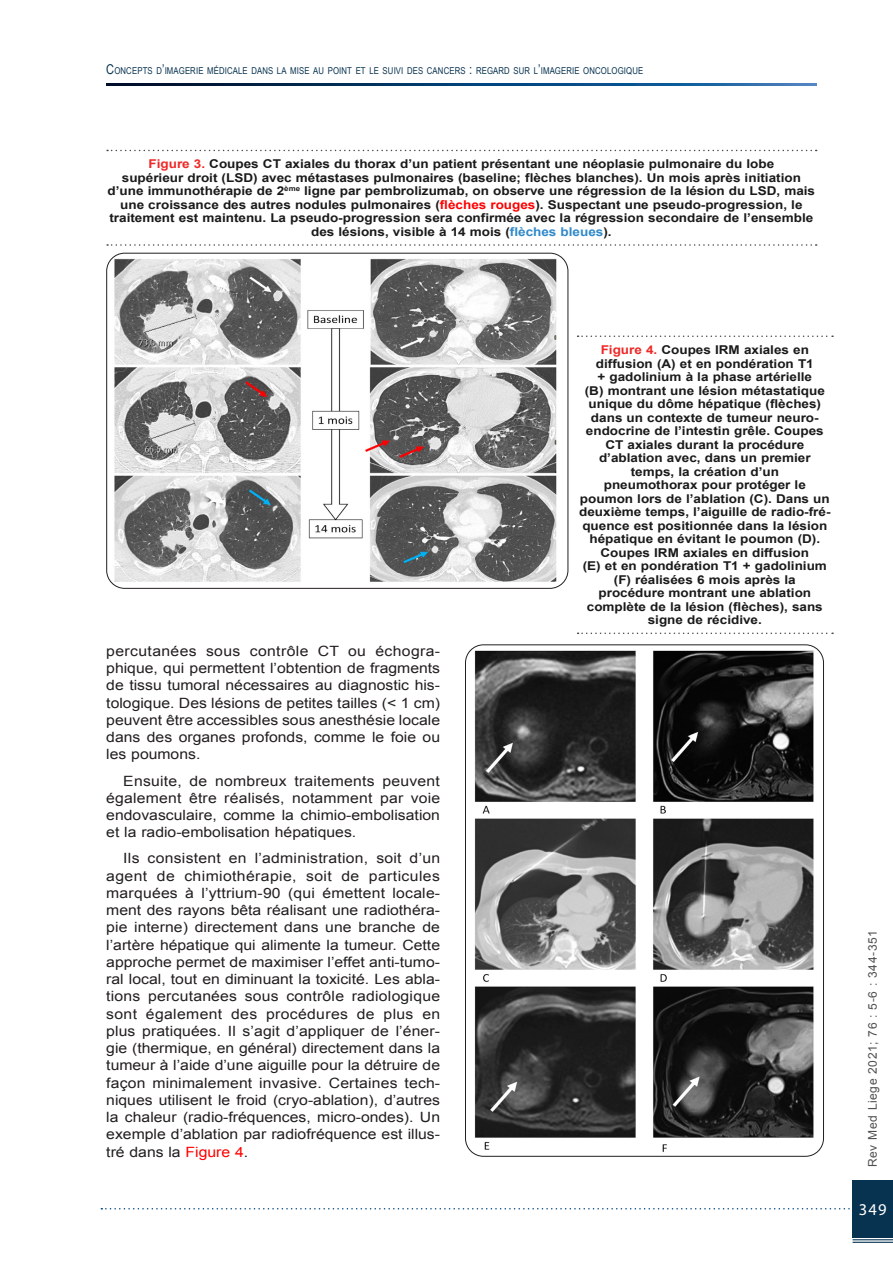
<style>
.page{position:relative;width:893px;height:1263px;background:#fff}
.page>*{position:absolute;margin:0;border:0;box-sizing:border-box;transform-origin:0 0}
.t1{font:16.5px "Myriad Pro";color:#fff}
.Texte_2020{font:14.1px/17.2px "Arial";color:#231f20;text-align:justify;scale:1.11 1}
.Légendes_Tab_et_Fig{font:700 12.15px/13.5px "Arial";color:#1a1a1a;text-align:center;scale:1.11 1}
.t2{font:12px "Arial";letter-spacing:.05em;color:#505050}
.t3{font:9.45px "Arial Narrow";letter-spacing:.015em;color:#073250}
.s1{font-size:13.5px}
.s2{color:#ee2928}
.s3{color:#f00}
.s4{color:#2f89c9}
</style>
<div class="page">
<svg style="left:101px;top:1208px;width:752px;height:1px"></svg>
<div style="left:853px;top:1180px;width:40px;height:57px;background:#073250"></div>
<hr style="left:853px;top:1239px;width:40px;height:1px;background:#073250">
<hr style="left:853px;top:1242px;width:40px;height:1px;background:#073250">
<svg style="left:106px;top:84px;width:710px;height:1px"></svg>
<img style="left:107px;top:253px;width:461px;height:335px">
<svg style="left:107px;top:150px;width:710px;height:1px"></svg>
<svg style="left:107px;top:244px;width:710px;height:2px"></svg>
<img style="left:465px;top:646px;width:358px;height:509px">
<svg style="left:578px;top:335px;width:255px;height:2px"></svg>
<svg style="left:578px;top:632px;width:255px;height:2px"></svg>
<p class="t3" style="left:106px;top:63px;width:538px"><span class="s1">C</span>ONCEPTS D<span class="s1">’</span>IMAGERIE MÉDICALE DANS LA MISE AU POINT ET LE SUIVI DES CANCERS <span class="s1">:</span> REGARD SUR L<span class="s1">’</span>IMAGERIE ONCOLOGIQUE</p>
<p class="Légendes_Tab_et_Fig" style="left:108px;top:158px;width:639px"><span class="s2">Figure 3.</span> Coupes CT axiales du thorax d’un patient présentant une néoplasie pulmonaire du lobe<br>supérieur droit (LSD) avec métastases pulmonaires (baseline; flèches blanches). Un mois après initiation d’une immunothérapie de 2<sup>ème</sup> ligne par pembrolizumab, on observe une régression de la lésion du LSD, mais une croissance des autres nodules pulmonaires (<span class="s3">flèches rouges</span>). Suspectant une pseudo-progression, le traitement est maintenu. La pseudo-progression sera confirmée avec la régression secondaire de l’ensemble des lésions, visible à 14 mois (<span class="s4">flèches bleues</span>).</p>
<p class="Texte_2020" style="left:106px;top:642px;width:302px">percutanées sous contrôle CT ou échogra&shy;phique, qui permettent l’obtention de fragments de tissu tumoral nécessaires au diagnostic his&shy;tologique. Des lésions de petites tailles (&lt; 1 cm) peuvent être accessibles sous anesthésie locale dans des organes profonds, comme le foie ou les poumons.</p>
<p class="Texte_2020" style="left:106px;top:772px;width:302px;text-indent:17px">Ensuite, de nombreux traitements peuvent également être réalisés, notamment par voie endovasculaire, comme la chimio-embolisation et la radio-embolisation hépatiques.</p>
<p class="Texte_2020" style="left:106px;top:850px;width:302px;text-indent:17px">Ils consistent en l’administration, soit d’un agent de chimiothérapie, soit de particules marquées à l’yttrium-90 (qui émettent locale&shy;ment des rayons bêta réalisant une radiothéra&shy;pie interne) directement dans une branche de l’artère hépatique qui alimente la tumeur. Cette approche permet de maximiser l’effet anti-tumo&shy;ral local, tout en diminuant la toxicité. Les abla&shy;tions percutanées sous contrôle radiologique sont également des procédures de plus en plus pratiquées. Il s’agit d’appliquer de l’éner&shy;gie (thermique, en général) directement dans la tumeur à l’aide d’une aiguille pour la détruire de façon minimalement invasive. Certaines tech&shy;niques utilisent le froid (cryo-ablation), d’autres la chaleur (radio-fréquences, micro-ondes). Un exemple d’ablation par radiofréquence est illus&shy;tré dans la <span class="s3">Figure 4</span>.</p>
<p class="Légendes_Tab_et_Fig" style="left:579px;top:343px;width:228px"><span class="s2">Figure 4.</span> Coupes IRM axiales en diffusion (A) et en pondération T1<br>+ gadolinium à la phase artérielle<br>(B) montrant une lésion métastatique unique du dôme hépatique (flèches) dans un contexte de tumeur neuro&shy;endocrine de l’intestin grêle. Coupes CT axiales durant la procédure d’ablation avec, dans un premier temps, la création d’un<br>pneumothorax pour protéger le poumon lors de l’ablation (C). Dans un deuxième temps, l’aiguille de radio-fré&shy;quence est positionnée dans la lésion hépatique en évitant le poumon (D).<br>Coupes IRM axiales en diffusion<br>(E) et en pondération T1 + gadolinium (F) réalisées 6 mois après la<br>procédure montrant une ablation complète de la lésion (flèches), sans signe de récidive.</p>
<p class="t2" style="left:865px;top:1167px;width:239px;rotate:-90deg">Rev Med Liege 2021; 76 : 5-6 : 344-351</p>
<p class="t1" style="left:859px;top:1199px;width:29px">349</p>
</div>
